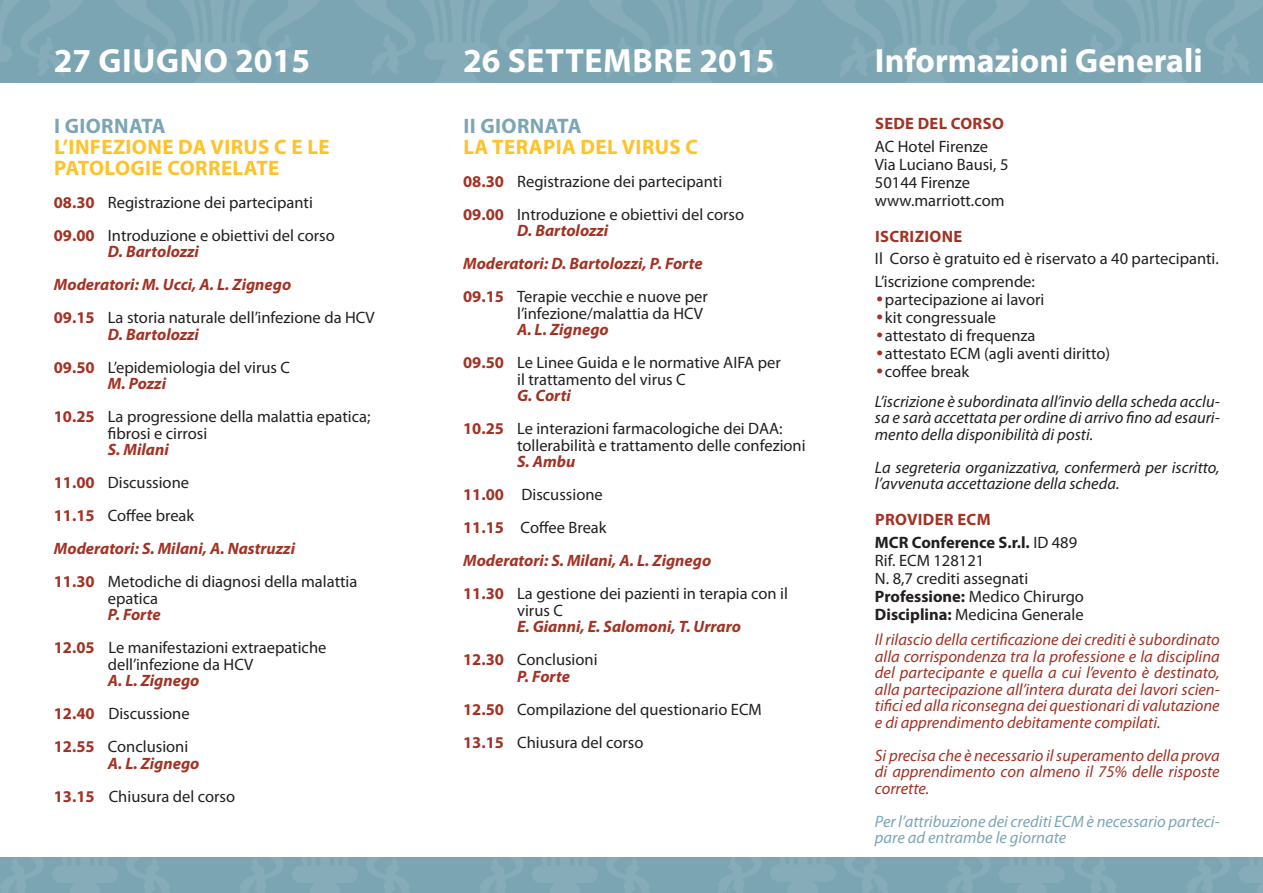
<style>
.page{position:relative;width:1263px;height:893px;background:#fff}
.page>*{position:absolute;margin:0;border:0;box-sizing:border-box;transform-origin:0 0}
.t1{font:700 33.75px "Myriad Pro";letter-spacing:.02em;color:#fff}
.t2{font:700 33.75px "Myriad Pro";color:#fff}
.t3{font:700 21px "Myriad Pro";letter-spacing:.02em;color:#fec22a}
.t4{font:700 21px "Myriad Pro";letter-spacing:.02em;color:#7ca5b3}
.t5{font:16.5px/16.5px "Myriad Pro";color:#231f20}
.t6{font:italic 16.5px/16.5px "Myriad Pro";color:#a33224;text-align:justify}
.t7{font:italic 700 16.5px "Myriad Pro";color:#a33224}
.t8{font:italic 16.5px/16.5px "Myriad Pro";color:#231f20;text-align:justify}
.t9{font:italic 16.5px/16.5px "Myriad Pro";color:#7ca5b3}
.t10{font:700 16.5px "Myriad Pro";letter-spacing:.02em;color:#a33224}
.t11{font:700 16.5px "Myriad Pro";color:#231f20}
.s1{font-weight:700;color:#a33224}
.s2{font-family:"Century Gothic";color:#a33224}
.s3{font-weight:400}
.s4{font-weight:700}
</style>
<div class="page">
<div style="left:0;top:857px;width:1263px;height:36px;background:#7ca5b3"></div>
<div style="left:0;top:0;width:1263px;height:83px;background:#7ca5b3"></div>
<svg style="left:115px;top:0;width:204px;height:83px"></svg>
<svg style="left:355px;top:0;width:204px;height:83px"></svg>
<svg style="left:240px;top:857px;width:170px;height:36px"></svg>
<svg style="left:480px;top:857px;width:170px;height:36px"></svg>
<svg style="left:0;top:0;width:82px;height:77px"></svg>
<svg style="left:0;top:857px;width:170px;height:36px"></svg>
<svg style="left:1062px;top:0;width:201px;height:83px"></svg>
<svg style="left:947px;top:857px;width:169px;height:36px"></svg>
<svg style="left:1187px;top:857px;width:76px;height:36px"></svg>
<svg style="left:589px;top:0;width:206px;height:83px"></svg>
<svg style="left:823px;top:0;width:206px;height:83px"></svg>
<svg style="left:718px;top:857px;width:170px;height:36px"></svg>
<p class="t1" style="left:54px;top:39px;width:258px">27 GIUGNO 2015</p>
<p class="t1" style="left:463px;top:39px;width:313px">26 SETTEMBRE 2015</p>
<p class="t2" style="left:875px;top:39px;width:329px">Informazioni Generali</p>
<p class="t4" style="left:54px;top:112px;width:113px">I GIORNATA</p>
<p class="t3" style="left:54px;top:133px;width:277px">L’INFEZIONE DA VIRUS C E LE</p>
<p class="t3" style="left:54px;top:154px;width:227px">PATOLOGIE CORRELATE</p>
<p class="t5" style="left:54px;top:194px;width:261px"><span class="s1">08.30</span> Registrazione dei partecipanti</p>
<p class="t5" style="left:54px;top:227px;width:282px"><span class="s1">09.00</span> Introduzione e obiettivi del corso</p>
<p class="t7" style="left:108px;top:241px;width:93px">D. Bartolozzi</p>
<p class="t7" style="left:54px;top:274px;width:239px">Moderatori: M. Ucci, A. L. Zignego</p>
<p class="t5" style="left:54px;top:309px;width:323px"><span class="s1">09.15</span> La storia naturale dell’infezione da HCV</p>
<p class="t7" style="left:108px;top:323px;width:93px">D. Bartolozzi</p>
<p class="t5" style="left:54px;top:359px;width:238px"><span class="s1">09.50</span> L’epidemiologia del virus C</p>
<p class="t7" style="left:108px;top:373px;width:60px">M. Pozzi</p>
<p class="t5" style="left:108px;top:408px;width:264px;text-indent:-54px"><span class="s1">10.25</span> La progressione della malattia epatica; fibrosi e cirrosi</p>
<p class="t7" style="left:108px;top:439px;width:62px">S. Milani</p>
<p class="t5" style="left:54px;top:474px;width:137px"><span class="s1">11.00</span> Discussione</p>
<p class="t5" style="left:54px;top:507px;width:142px"><span class="s1">11.15</span> Coffee break</p>
<p class="t7" style="left:54px;top:538px;width:243px">Moderatori: S. Milani, A. Nastruzzi</p>
<p class="t5" style="left:54px;top:573px;width:305px"><span class="s1">11.30</span> Metodiche di diagnosi della malattia</p>
<p class="t5" style="left:108px;top:590px;width:52px">epatica</p>
<p class="t7" style="left:108px;top:604px;width:54px">P. Forte</p>
<p class="t5" style="left:54px;top:639px;width:274px"><span class="s1">12.05</span> Le manifestazioni extraepatiche</p>
<p class="t5" style="left:108px;top:656px;width:147px">dell’infezione da HCV</p>
<p class="t7" style="left:108px;top:670px;width:93px">A. L. Zignego</p>
<p class="t5" style="left:54px;top:705px;width:137px"><span class="s1">12.40</span> Discussione</p>
<p class="t5" style="left:54px;top:738px;width:136px"><span class="s1">12.55</span> Conclusioni</p>
<p class="t7" style="left:108px;top:752px;width:93px">A. L. Zignego</p>
<p class="t5" style="left:54px;top:788px;width:183px"><span class="s1">13.15</span> Chiusura del corso</p>
<p class="t4" style="left:463px;top:112px;width:120px">II GIORNATA</p>
<p class="t3" style="left:463px;top:133px;width:236px">LA TERAPIA DEL VIRUS C</p>
<p class="t5" style="left:463px;top:173px;width:261px"><span class="s1">08.30</span> Registrazione dei partecipanti</p>
<p class="t5" style="left:463px;top:206px;width:282px"><span class="s1">09.00</span> Introduzione e obiettivi del corso</p>
<p class="t7" style="left:517px;top:220px;width:93px">D. Bartolozzi</p>
<p class="t7" style="left:463px;top:253px;width:241px">Moderatori: D. Bartolozzi, P. Forte</p>
<p class="t5" style="left:463px;top:288px;width:246px"><span class="s1">09.15</span> Terapie vecchie e nuove per</p>
<p class="t5" style="left:517px;top:305px;width:187px">l’infezione/malattia da HCV</p>
<p class="t7" style="left:517px;top:319px;width:93px">A. L. Zignego</p>
<p class="t5" style="left:463px;top:354px;width:319px"><span class="s1">09.50</span> Le Linee Guida e le normative AIFA per</p>
<p class="t5" style="left:517px;top:371px;width:170px">il trattamento del virus C</p>
<p class="t7" style="left:517px;top:385px;width:55px">G. Corti</p>
<p class="t5" style="left:517px;top:420px;width:290px;text-indent:-54px"><span class="s1">10.25</span> Le interazioni farmacologiche dei DAA: tollerabilità e trattamento delle confezioni</p>
<p class="t7" style="left:517px;top:451px;width:60px">S. Ambu</p>
<p class="t5" style="left:463px;top:486px;width:141px"><span class="s1">11.00</span> Discussione</p>
<p class="t5" style="left:463px;top:519px;width:145px"><span class="s1">11.15</span> Coffee Break</p>
<p class="t7" style="left:463px;top:550px;width:250px">Moderatori: S. Milani, A. L. Zignego</p>
<p class="t5" style="left:517px;top:585px;width:272px;text-indent:-54px"><span class="s1">11.30</span> La gestione dei pazienti in terapia con il virus C</p>
<p class="t7" style="left:517px;top:616px;width:225px">E. Gianni, E. Salomoni, T. Urraro</p>
<p class="t5" style="left:463px;top:651px;width:136px"><span class="s1">12.30</span> Conclusioni</p>
<p class="t7" style="left:517px;top:665px;width:54px">P. Forte</p>
<p class="t5" style="left:463px;top:701px;width:300px"><span class="s1">12.50</span> Compilazione del questionario ECM</p>
<p class="t5" style="left:463px;top:734px;width:182px"><span class="s1">13.15</span> Chiusura del corso</p>
<p class="t10" style="left:875px;top:113px;width:130px">SEDE DEL CORSO</p>
<p class="t5" style="left:875px;top:138px;width:115px">AC Hotel Firenze</p>
<p class="t5" style="left:875px;top:156px;width:135px">Via Luciano Bausi, 5</p>
<p class="t5" style="left:875px;top:174px;width:97px">50144 Firenze</p>
<p class="t5" style="left:875px;top:192px;width:131px">www.marriott.com</p>
<p class="t10" style="left:875px;top:225px;width:89px">ISCRIZIONE</p>
<p class="t5" style="left:875px;top:250px;width:345px">Il Corso è gratuito ed è riservato a 40 partecipanti.</p>
<p class="t5" style="left:875px;top:273px;width:162px">L’iscrizione comprende:</p>
<p class="t5" style="left:875px;top:291px;width:171px"><span class="s2">•</span>partecipazione ai lavori</p>
<p class="t5" style="left:875px;top:309px;width:123px"><span class="s2">•</span>kit congressuale</p>
<p class="t5" style="left:875px;top:327px;width:162px"><span class="s2">•</span>attestato di frequenza</p>
<p class="t5" style="left:875px;top:345px;width:237px"><span class="s2">•</span>attestato ECM (agli aventi diritto)</p>
<p class="t5" style="left:875px;top:363px;width:96px"><span class="s2">•</span>coffee break</p>
<p class="t8" style="left:875px;top:393px;width:346px">L’iscrizione è subordinata all’invio della scheda acclu&shy;sa e sarà accettata per ordine di arrivo fino ad esauri&shy;mento della disponibilità di posti.</p>
<p class="t8" style="left:875px;top:459px;width:346px">La segreteria organizzativa, confermerà per iscritto, l’avvenuta accettazione della scheda.</p>
<p class="t10" style="left:875px;top:509px;width:117px">PROVIDER ECM</p>
<p class="t11" style="left:875px;top:531px;width:204px">MCR Conference S.r.l. <span class="s3">ID 489</span></p>
<p class="t5" style="left:875px;top:552px;width:111px">Rif. ECM 128121</p>
<p class="t5" style="left:875px;top:570px;width:155px">N. 8,7 crediti assegnati</p>
<p class="t5" style="left:875px;top:588px;width:211px"><span class="s4">Professione:</span> Medico Chirurgo</p>
<p class="t5" style="left:875px;top:606px;width:210px"><span class="s4">Disciplina:</span> Medicina Generale</p>
<p class="t6" style="left:875px;top:631px;width:346px">Il rilascio della certificazione dei crediti è subordinato alla corrispondenza tra la professione e la disciplina del partecipante e quella a cui l’evento è destinato, alla partecipazione all’intera durata dei lavori scien&shy;tifici ed alla riconsegna dei questionari di valutazione e di apprendimento debitamente compilati.</p>
<p class="t6" style="left:875px;top:747px;width:346px">Si precisa che è necessario il superamento della prova di apprendimento con almeno il 75% delle risposte corrette.</p>
<p class="t9" style="left:875px;top:813px;width:346px">Per l’attribuzione dei crediti ECM è necessario parteci&shy;pare ad entrambe le giornate</p>
</div>
